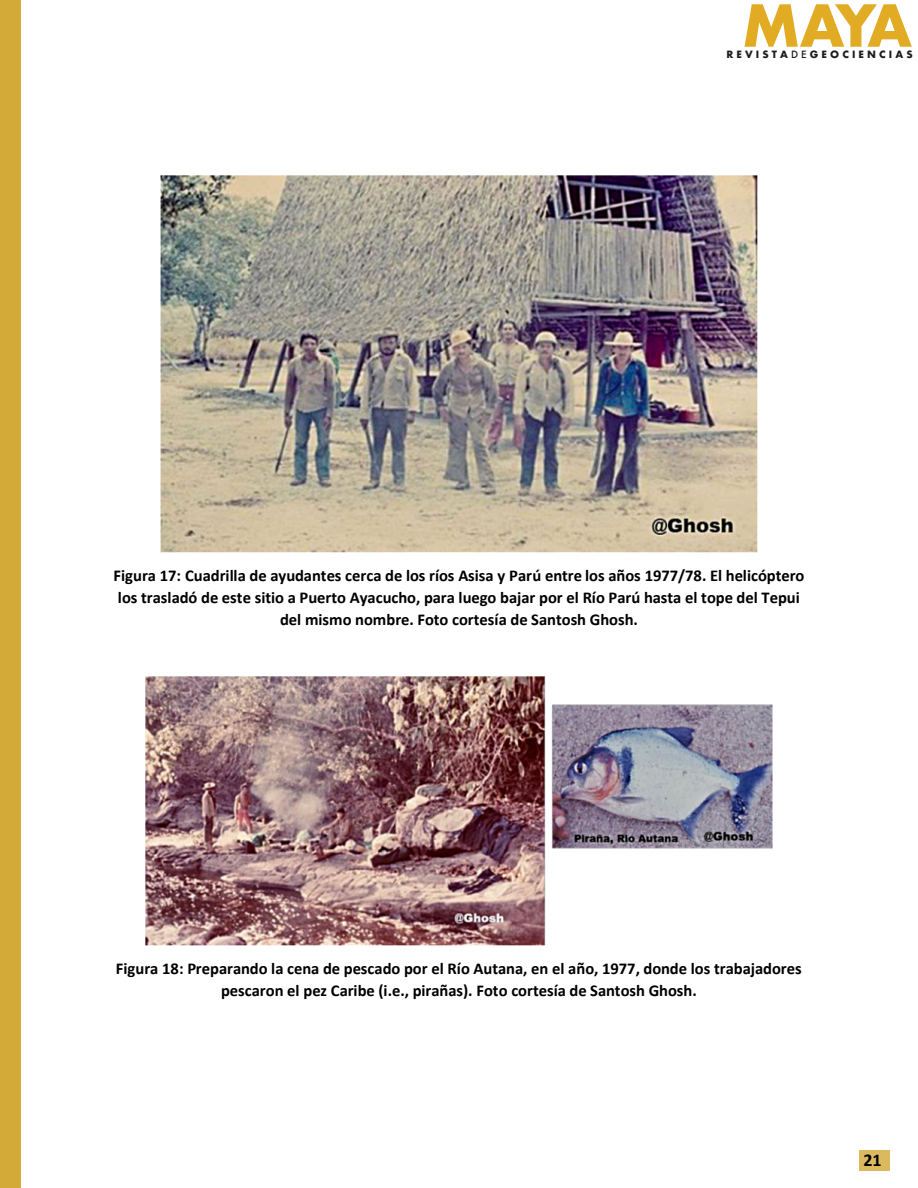
<style>
.page{position:relative;width:918px;height:1188px;background:#fff}
.page>*{position:absolute;margin:0;border:0;box-sizing:border-box;transform-origin:0 0}
.t1{font:700 56.4px "Futura";color:#e2ab24}
.t2{font:700 18px "Calibri";color:#000}
.t3{font:700 16.5px/21.8px "Calibri";color:#000;text-align:center}
.t4{font:700 9.75px "Futura";letter-spacing:.315em;color:#1e1c1a}
.s1{font-weight:500}
</style>
<div class="page">
<div style="left:859px;top:1150px;width:31px;height:21px;background:#dbba5f"></div>
<div style="left:0;top:0;width:20px;height:1188px;background:#d3a937"></div>
<img style="left:161px;top:176px;width:596px;height:376px">
<img style="left:146px;top:676px;width:626px;height:269px">
<h1 class="t1" style="left:742px;top:0;width:172px">MAYA</h1>
<p class="t4" style="left:726px;top:50px;width:188px">REVISTA<span class="s1">D E</span>GEOCIENCIAS</p>
<p class="t3" style="left:114px;top:566px;width:692px">Figura 17: Cuadrilla de ayudantes cerca de los ríos Asisa y Parú entre los años 1977/78. El helicóptero los trasladó de este sitio a Puerto Ayacucho, para luego bajar por el Río Parú hasta el tope del Tepui del mismo nombre. Foto cortesía de Santosh Ghosh.</p>
<p class="t3" style="left:116px;top:959px;width:687px">Figura 18: Preparando la cena de pescado por el Río Autana, en el año, 1977, donde los trabajadores pescaron el pez Caribe (i.e., pirañas). Foto cortesía de Santosh Ghosh.</p>
<p class="t2" style="left:863px;top:1153px;width:20px">21</p>
</div>
